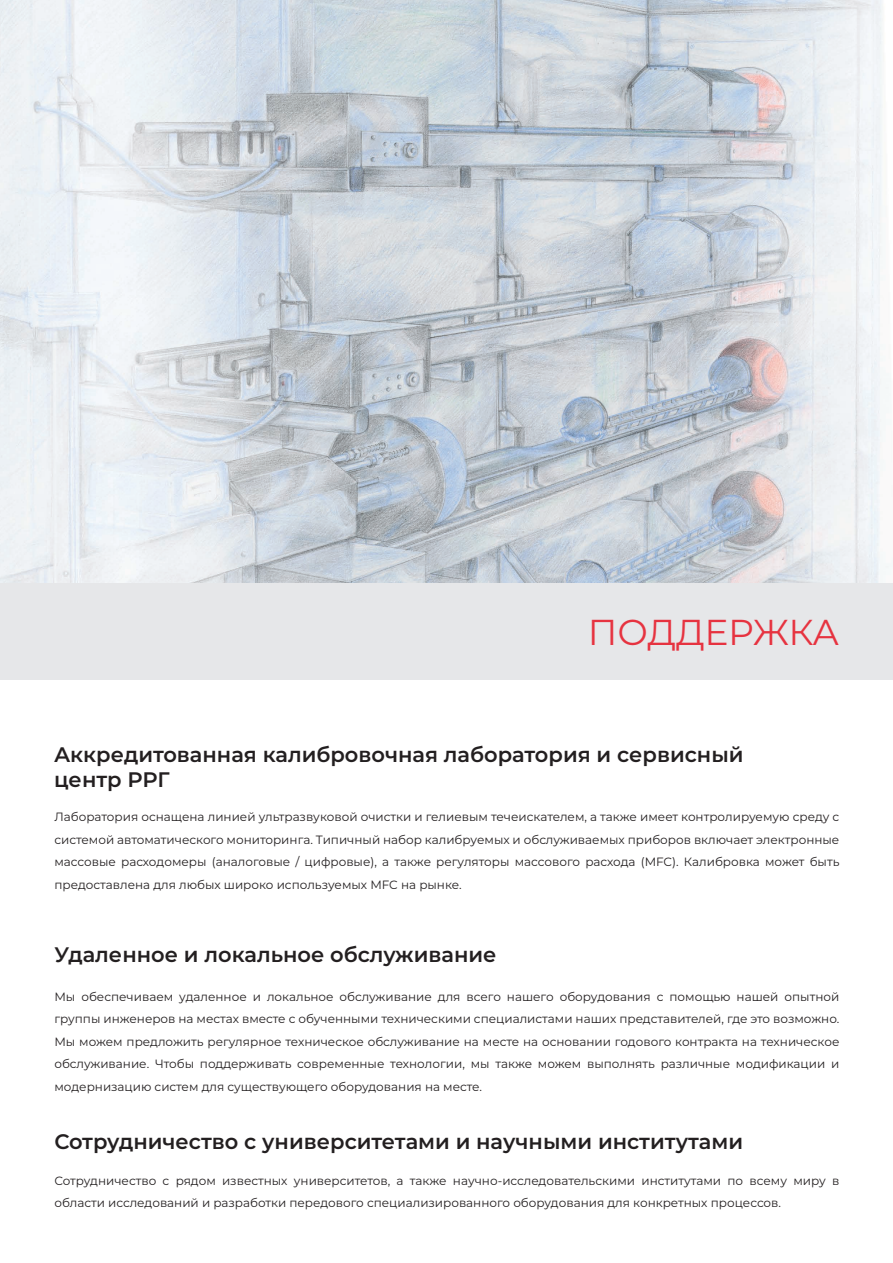
<style>
.page{position:relative;width:893px;height:1263px;background:#fff}
.page>*{position:absolute;margin:0;border:0;box-sizing:border-box;transform-origin:0 0}
.podnadpis{font:36px "Montserrat";letter-spacing:-.01em;color:#e63340}
.podnadpis-2{font:600 21px/25.2px "Montserrat";color:#231f20}
.podnadpis-3{font:12px/22.5px "Montserrat";color:#231f20;text-align:justify}
</style>
<div class="page">
<img style="left:0;top:0;width:889px;height:583px">
<div style="left:0;top:583px;width:893px;height:97px;background:#e6e7e9"></div>
<p class="podnadpis" style="left:588px;top:608px;width:253px">ПОДДЕРЖКА</p>
<p class="podnadpis-2" style="left:54px;top:741px;width:691px">Аккредитованная калибровочная лаборатория и сервисный центр РРГ</p>
<p class="podnadpis-3" style="left:54px;top:805px;width:786px">Лаборатория оснащена линией ультразвуковой очистки и гелиевым течеискателем, а также имеет контролируемую среду с системой автоматического мониторинга. Типичный набор калибруемых и обслуживаемых приборов включает электронные массовые расходомеры (аналоговые / цифровые), а также регуляторы массового расхода (MFC). Калибровка может быть предоставлена для любых широко используемых MFC на рынке.</p>
<p class="podnadpis-2" style="left:54px;top:941px;width:444px">Удаленное и локальное обслуживание</p>
<p class="podnadpis-3" style="left:54px;top:985px;width:786px">Мы обеспечиваем удаленное и локальное обслуживание для всего нашего оборудования с помощью нашей опытной группы инженеров на местах вместе с обученными техническими специалистами наших представителей, где это возможно.<br>Мы можем предложить регулярное техническое обслуживание на месте на основании годового контракта на техническое обслуживание. Чтобы поддерживать современные технологии, мы также можем выполнять различные модификации и модернизацию систем для существующего оборудования на месте.</p>
<p class="podnadpis-2" style="left:54px;top:1127px;width:690px">Сотрудничество с университетами и научными институтами</p>
<p class="podnadpis-3" style="left:54px;top:1169px;width:786px">Сотрудничество с рядом известных университетов, а также научно-исследовательскими институтами по всему миру в области исследований и разработки передового специализированного оборудования для конкретных процессов.</p>
</div>
